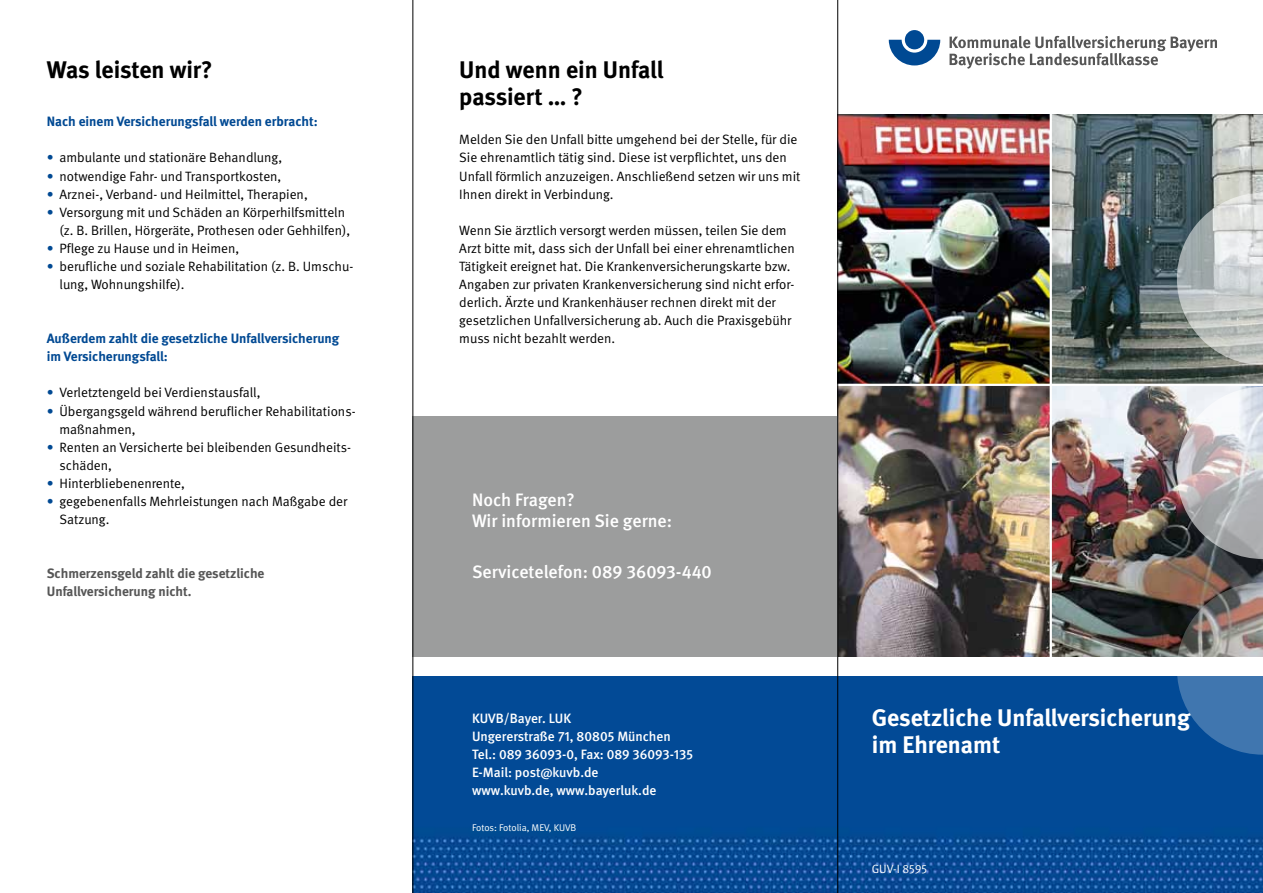
<style>
.page{position:relative;width:1263px;height:893px;background:#fff}
.page>*{position:absolute;margin:0;border:0;box-sizing:border-box;transform-origin:0 0}
.t1{font:700 24px/27px "DGUV Meta";color:#000}
.t2{font:700 24px/27px "DGUV Meta";color:#fff}
.t3{font:500 18px/21px "DGUV Meta";color:#fff}
.t4{font:13.5px/18.1px "DGUV Meta";color:#000}
.t5{font:500 13.5px/18.1px "DGUV Meta";color:#fff}
.t6{font:700 13.5px/18.1px "DGUV Meta";color:#004993}
.t7{font:700 13.5px/18.1px "DGUV Meta";color:#565656}
.t8{font:12px "DGUV Meta";color:#fff}
.t9{font:9.75px "DGUV Meta";color:#fff}
.s1{color:#004993}
</style>
<div class="page">
<img style="left:413px;top:675px;width:850px;height:218px">
<img style="left:838px;top:115px;width:425px;height:269px">
<img style="left:838px;top:386px;width:425px;height:271px">
<div style="left:412px;top:417px;width:426px;height:240px;background:#9c9d9d"></div>
<svg style="left:1177px;top:193px;width:86px;height:172px;background:#b0b6b5"></svg>
<svg style="left:1177px;top:387px;width:86px;height:172px;background:#b8b6b9"></svg>
<svg style="left:1177px;top:582px;width:86px;height:173px;background:#5b728e"></svg>
<svg style="left:889px;top:40px;width:51px;height:25px"></svg>
<div style="left:905px;top:30px;width:19px;height:19px;background:#004993;border-radius:50%"></div>
<svg style="left:949px;top:36px;width:268px;height:33px"></svg>
<div style="left:412px;top:657px;width:851px;height:18px;background:#fff"></div>
<hr style="left:1050px;top:109px;width:2px;height:554px;background:#fff">
<hr style="left:412px;top:0;width:1px;height:893px;background:#000">
<hr style="left:837px;top:0;width:1px;height:893px;background:#000">
<h1 class="t1" style="left:47px;top:57px;width:167px">Was leisten wir?</h1>
<p class="t6" style="left:47px;top:113px;width:272px">Nach einem Versicherungsfall werden erbracht:</p>
<p class="t4" style="left:47px;top:149px;width:237px"><span class="s1">•</span> ambulante und stationäre Behandlung,</p>
<p class="t4" style="left:47px;top:167px;width:236px"><span class="s1">•</span> notwendige Fahr- und Transportkosten,</p>
<p class="t4" style="left:47px;top:185px;width:262px"><span class="s1">•</span> Arznei-, Verband- und Heilmittel, Therapien,</p>
<p class="t4" style="left:60px;top:203px;width:292px;text-indent:-13px"><span class="s1">•</span> Versorgung mit und Schäden an Körperhilfsmitteln (z. B. Brillen, Hörgeräte, Prothesen oder Gehhilfen),</p>
<p class="t4" style="left:47px;top:239px;width:194px"><span class="s1">•</span> Pflege zu Hause und in Heimen,</p>
<p class="t4" style="left:60px;top:257px;width:295px;text-indent:-13px"><span class="s1">•</span> berufliche und soziale Rehabilitation (z. B. Umschu&shy;lung, Wohnungshilfe).</p>
<p class="t6" style="left:47px;top:330px;width:294px">Außerdem zahlt die gesetzliche Unfallversicherung im Versicherungsfall:</p>
<p class="t4" style="left:47px;top:384px;width:215px"><span class="s1">•</span> Verletztengeld bei Verdienstausfall,</p>
<p class="t4" style="left:60px;top:402px;width:296px;text-indent:-13px"><span class="s1">•</span> Übergangsgeld während beruflicher Rehabilitations&shy;maßnahmen,</p>
<p class="t4" style="left:60px;top:438px;width:292px;text-indent:-13px"><span class="s1">•</span> Renten an Versicherte bei bleibenden Gesundheits&shy;schäden,</p>
<p class="t4" style="left:47px;top:474px;width:140px"><span class="s1">•</span> Hinterbliebenenrente,</p>
<p class="t4" style="left:60px;top:492px;width:289px;text-indent:-13px"><span class="s1">•</span> gegebenenfalls Mehrleistungen nach Maßgabe der<br>Satzung.</p>
<p class="t7" style="left:47px;top:565px;width:219px">Schmerzensgeld zahlt die gesetzliche<br>Unfallversicherung nicht.</p>
<h1 class="t1" style="left:459px;top:57px;width:206px">Und wenn ein Unfall passiert … ?</h1>
<p class="t4" style="left:459px;top:131px;width:343px">Melden Sie den Unfall bitte umgehend bei der Stelle, für die Sie ehrenamtlich tätig sind. Diese ist verpflichtet, uns den Unfall förmlich anzuzeigen. Anschließend setzen wir uns mit Ihnen direkt in Verbindung.</p>
<p class="t4" style="left:459px;top:221px;width:337px">Wenn Sie ärztlich versorgt werden müssen, teilen Sie dem Arzt bitte mit, dass sich der Unfall bei einer ehrenamtlichen Tätigkeit ereignet hat. Die Krankenversicherungskarte bzw.<br>Angaben zur privaten Krankenversicherung sind nicht erfor&shy;derlich. Ärzte und Krankenhäuser rechnen direkt mit der gesetzlichen Unfallversicherung ab. Auch die Praxisgebühr muss nicht bezahlt werden.</p>
<h2 class="t3" style="left:472px;top:490px;width:202px">Noch Fragen?<br>Wir informieren Sie gerne:</h2>
<h2 class="t3" style="left:472px;top:562px;width:241px">Servicetelefon: 089 36093-440</h2>
<p class="t5" style="left:472px;top:709px;width:223px">KUVB/Bayer. LUK<br>Ungererstraße 71, 80805 München<br>Tel.: 089 36093-0, Fax: 089 36093-135<br>E-Mail: post@kuvb.de<br>www.kuvb.de, www.bayerluk.de</p>
<p class="t9" style="left:472px;top:822px;width:106px">Fotos: Fotolia, MEV, KUVB</p>
<h1 class="t2" style="left:872px;top:705px;width:320px">Gesetzliche Unfallversicherung im Ehrenamt</h1>
<p class="t8" style="left:872px;top:862px;width:57px">GUV-I 8595</p>
</div>
